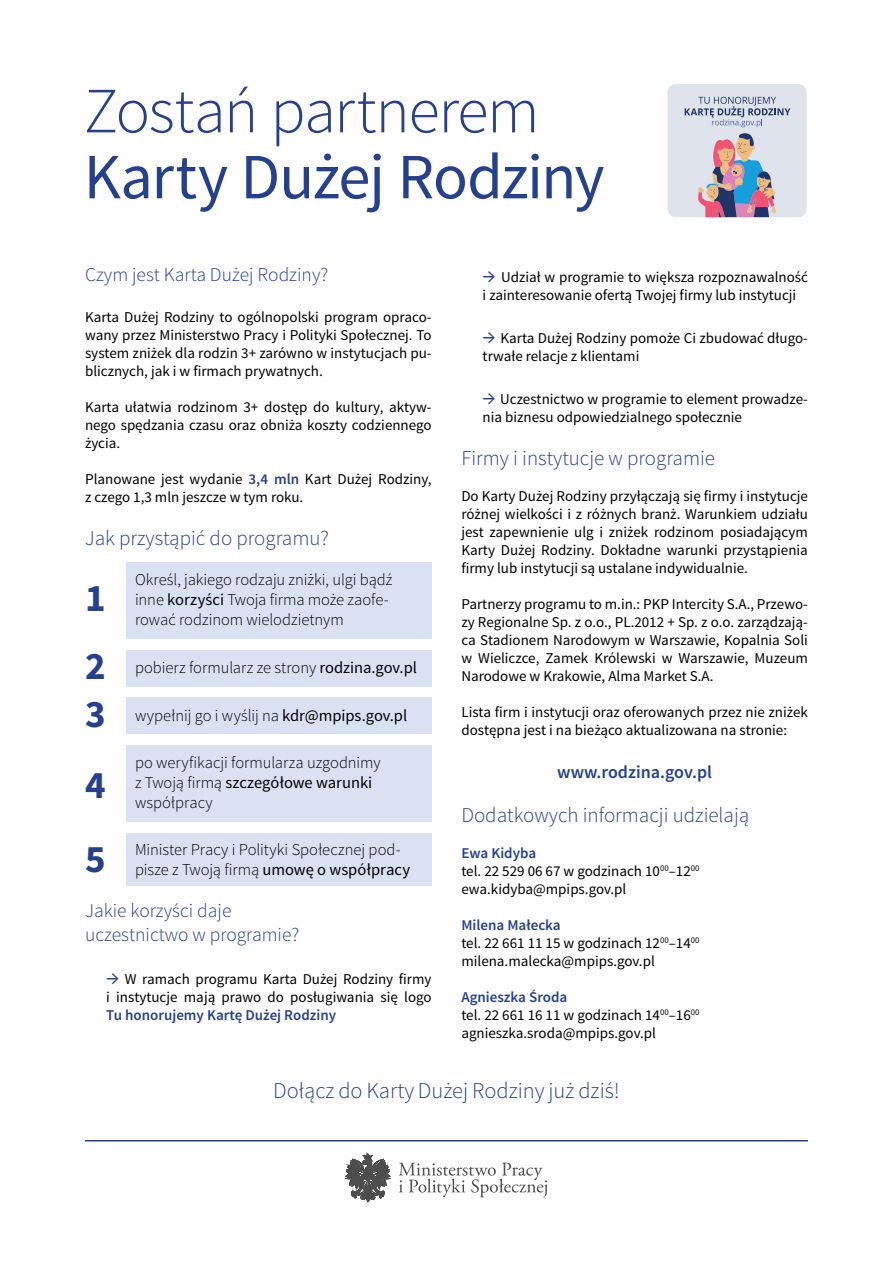
<style>
.page{position:relative;width:893px;height:1263px;background:#fff}
.page>*{position:absolute;margin:0;border:0;box-sizing:border-box;transform-origin:0 0}
.t1{font:64.5px "Source Sans Pro";letter-spacing:-.025em;color:#25408f}
.t2{font:300 64.5px "Source Sans Pro";letter-spacing:-.02em;color:#25408f}
.t3{font:700 39px/72.4px "Source Sans Pro";color:#25408f}
.t4{font:300 22.5px "Source Sans Pro";color:#25408f}
.t5{font:300 21px "Source Sans Pro";color:#25408f}
.t6{font:300 19.5px/23.4px "Source Sans Pro";color:#25408f}
.t7{font:600 18px "Source Sans Pro";color:#25408f}
.t8{font:300 16.5px/19.8px "Source Sans Pro";letter-spacing:-.005em;color:#000}
.t9{font:15px/18px "Source Sans Pro";color:#000}
.t10{font:600 15px "Source Sans Pro";color:#25408f}
.s1{font-weight:600;color:#25408f}
.s2{font-weight:400}
.s3{font-size:21px;color:#25408f}
</style>
<div class="page">
<div style="left:126px;top:562px;width:306px;height:77px;background:#d9e1f3"></div>
<div style="left:126px;top:650px;width:306px;height:36px;background:#d9e1f3"></div>
<div style="left:126px;top:698px;width:306px;height:36px;background:#d9e1f3"></div>
<div style="left:126px;top:745px;width:306px;height:77px;background:#d9e1f3"></div>
<div style="left:126px;top:833px;width:306px;height:53px;background:#d9e1f3"></div>
<hr style="left:85px;top:1140px;width:723px;height:1px;background:#25408f">
<svg style="left:346px;top:1154px;width:44px;height:47px"></svg>
<svg style="left:399px;top:1163px;width:148px;height:34px"></svg>
<div style="left:668px;top:84px;width:139px;height:133px;background:#dfe3eb;border-radius:8px"></div>
<svg style="left:698px;top:133px;width:78px;height:84px"></svg>
<svg style="left:685px;top:97px;width:105px;height:30px"></svg>
<h1 class="t2" style="left:84px;top:72px;width:457px">Zostań partnerem</h1>
<h1 class="t1" style="left:84px;top:137px;width:522px">Karty Dużej Rodziny</h1>
<h3 class="t6" style="left:85px;top:263px;width:245px">Czym jest Karta Dużej Rodziny?</h3>
<p class="t9" style="left:85px;top:308px;width:348px;text-align:justify">Karta Dużej Rodziny to ogólnopolski program opraco&shy;wany przez Ministerstwo Pracy i Polityki Społecznej. To system zniżek dla rodzin 3+ zarówno w instytucjach pu&shy;blicznych, jak i w firmach prywatnych.</p>
<p class="t9" style="left:85px;top:398px;width:348px;text-align:justify">Karta ułatwia rodzinom 3+ dostęp do kultury, aktyw&shy;nego spędzania czasu oraz obniża koszty codziennego życia.</p>
<p class="t9" style="left:85px;top:470px;width:348px">Planowane jest wydanie <span class="s1">3,4 mln</span> Kart Dużej Rodziny, z czego 1,3 mln jeszcze w tym roku.</p>
<h3 class="t5" style="left:85px;top:525px;width:245px">Jak przystąpić do programu?</h3>
<p class="t8" style="left:135px;top:570px;width:259px">Określ, jakiego rodzaju zniżki, ulgi bądź inne <span class="s2">korzyści</span> Twoja firma może zaofe&shy;rować rodzinom wielodzietnym</p>
<p class="t8" style="left:135px;top:658px;width:283px">pobierz formularz ze strony <span class="s2">rodzina.gov.pl</span></p>
<p class="t8" style="left:135px;top:705px;width:274px">wypełnij go i wyślij na <span class="s2">kdr@mpips.gov.pl</span></p>
<p class="t8" style="left:135px;top:753px;width:247px">po weryfikacji formularza uzgodnimy z Twoją firmą <span class="s2">szczegółowe warunki </span>współpracy</p>
<p class="t8" style="left:135px;top:840px;width:277px">Minister Pracy i Polityki Społecznej pod&shy;pisze z Twoją firmą <span class="s2">umowę o współpracy</span></p>
<h2 class="t3" style="left:85px;top:565px;width:22px;line-height:68.1px">1<br>2</h2>
<h2 class="t3" style="left:85px;top:679px;width:22px;text-align:justify">3<br>4<br>5</h2>
<h3 class="t6" style="left:85px;top:899px;width:216px">Jakie korzyści daje uczestnictwo w programie?</h3>
<p class="t9" style="left:106px;top:970px;width:327px"><span class="s3">→</span> W ramach programu Karta Dużej Rodziny firmy i instytucje mają prawo do posługiwania się logo</p>
<p class="t10" style="left:106px;top:1005px;width:231px">Tu honorujemy Kartę Dużej Rodziny</p>
<p class="t9" style="left:483px;top:268px;width:327px"><span class="s3">→</span> Udział w programie to większa rozpoznawalność i zainteresowanie ofertą Twojej firmy lub instytucji</p>
<p class="t9" style="left:483px;top:329px;width:327px"><span class="s3">→</span> Karta Dużej Rodziny pomoże Ci zbudować długo&shy;trwałe relacje z klientami</p>
<p class="t9" style="left:483px;top:390px;width:327px"><span class="s3">→</span> Uczestnictwo w programie to element prowadze&shy;nia biznesu odpowiedzialnego społecznie</p>
<h3 class="t5" style="left:461px;top:445px;width:255px">Firmy i instytucje w programie</h3>
<p class="t9" style="left:461px;top:487px;width:348px;text-align:justify">Do Karty Dużej Rodziny przyłączają się firmy i instytucje różnej wielkości i z różnych branż. Warunkiem udziału jest zapewnienie ulg i zniżek rodzinom posiadającym Karty Dużej Rodziny. Dokładne warunki przystąpienia firmy lub instytucji są ustalane indywidualnie.</p>
<p class="t9" style="left:461px;top:595px;width:348px;text-align:justify">Partnerzy programu to m.in.: PKP Intercity S.A., Przewo&shy;zy Regionalne Sp. z o.o., PL.2012 + Sp. z o.o. zarządzają&shy;ca Stadionem Narodowym w Warszawie, Kopalnia Soli w Wieliczce, Zamek Królewski w Warszawie, Muzeum Narodowe w Krakowie, Alma Market S.A.</p>
<p class="t9" style="left:461px;top:703px;width:348px">Lista firm i instytucji oraz oferowanych przez nie zniżek dostępna jest i na bieżąco aktualizowana na stronie:</p>
<p class="t7" style="left:557px;top:761px;width:156px">www.rodzina.gov.pl</p>
<h3 class="t5" style="left:461px;top:802px;width:289px">Dodatkowych informacji udzielają</h3>
<p class="t9" style="left:461px;top:844px;width:240px"><span class="s1">Ewa Kidyba<br></span>tel. 22 529 06 67 w godzinach 10<sup>00</sup>–12<sup>00 </sup>ewa.kidyba@mpips.gov.pl</p>
<p class="t9" style="left:461px;top:916px;width:240px"><span class="s1">Milena Małecka<br></span>tel. 22 661 11 15 w godzinach 12<sup>00</sup>–14<sup>00 </sup>milena.malecka@mpips.gov.pl</p>
<p class="t9" style="left:461px;top:988px;width:240px"><span class="s1">Agnieszka Środa<br></span>tel. 22 661 16 11 w godzinach 14<sup>00</sup>–16<sup>00 </sup>agnieszka.sroda@mpips.gov.pl</p>
<h3 class="t4" style="left:273px;top:1076px;width:348px">Dołącz do Karty Dużej Rodziny już dziś!</h3>
</div>
